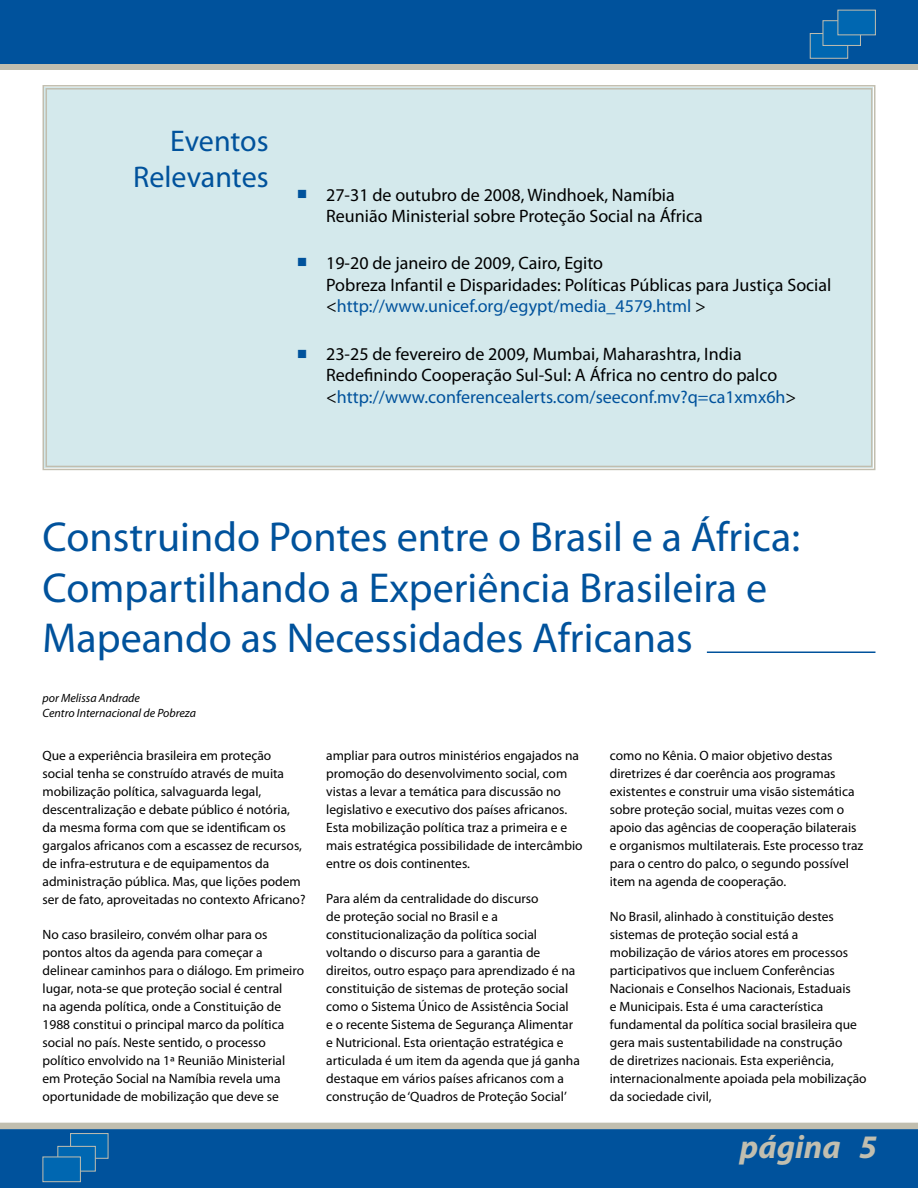
<style>
.page{position:relative;width:918px;height:1188px;background:#fff}
.page>*{position:absolute;margin:0;border:0;box-sizing:border-box;transform-origin:0 0}
.t1{font:42px/50.4px "Myriad Pro";color:#00529c}
.t2{font:italic 700 33px "Myriad Pro";color:#c1beaf}
.t3{font:30px/36px "Myriad Pro";color:#00529c;text-align:right}
.t4{font:18px/21.6px "Myriad Pro";color:#000}
.t5{font:13.5px/18px "Myriad Pro";color:#000}
.t6{font:italic 12px/14.4px "Myriad Pro";color:#000}
.s1{color:#00529c}
</style>
<div class="page">
<div style="left:42px;top:85px;width:834px;height:386px;background:#d4e9ec"></div>
<svg style="left:0;top:1123px;width:918px;height:65px;background:#135c9d"></svg>
<div style="left:70px;top:1133px;width:38px;height:26px;background:#0067b1;border:1px solid #c1beaf"></div>
<div style="left:57px;top:1146px;width:39px;height:26px;background:#0067b1;border:1px solid #c1beaf"></div>
<div style="left:43px;top:1157px;width:38px;height:25px;background:#0067b1;border:1px solid #c1beaf"></div>
<div style="left:0;top:0;width:918px;height:64px;background:#00529c"></div>
<div style="left:810px;top:33px;width:38px;height:26px;background:#0067b1;border:1px solid #c1beaf"></div>
<div style="left:823px;top:20px;width:38px;height:26px;background:#0067b1;border:1px solid #c1beaf"></div>
<div style="left:838px;top:10px;width:38px;height:25px;background:#0067b1"></div>
<div style="left:0;top:64px;width:918px;height:5px;background:#c1beaf"></div>
<hr style="left:707px;top:652px;width:168px;height:1px;background:#00529c">
<svg style="left:298px;top:190px;width:8px;height:8px"></svg>
<svg style="left:298px;top:258px;width:8px;height:8px"></svg>
<svg style="left:298px;top:350px;width:8px;height:8px"></svg>
<h3 class="t3" style="left:133px;top:123px;width:137px">Eventos<br>Relevantes</h3>
<h3 class="t4" style="left:326px;top:183px;width:378px">27-31 de outubro de 2008, Windhoek, Namíbia<br>Reunião Ministerial sobre Proteção Social na África</h3>
<h3 class="t4" style="left:326px;top:252px;width:507px">19-20 de janeiro de 2009, Cairo, Egito<br>Pobreza Infantil e Disparidades: Políticas Públicas para Justiça Social &lt;<span class="s1">http://www.unicef.org/egypt/media_4579.html</span> &gt;</h3>
<h3 class="t4" style="left:326px;top:342px;width:472px">23-25 de fevereiro de 2009, Mumbai, Maharashtra, India<br>Redefinindo Cooperação Sul-Sul: A África no centro do palco &lt;<span class="s1">http://www.conferencealerts.com/seeconf.mv?q=ca1xmx6h</span>&gt;</h3>
<h1 class="t1" style="left:43px;top:511px;width:759px">Construindo Pontes entre o Brasil e a África:<br>Compartilhando a Experiência Brasileira e<br>Mapeando as Necessidades Africanas</h1>
<p class="t6" style="left:43px;top:691px;width:155px">por Melissa Andrade<br>Centro Internacional de Pobreza</p>
<p class="t5" style="left:43px;top:746px;width:264px">Que a experiência brasileira em proteção social tenha se construído através de muita mobilização política, salvaguarda legal, descentralização e debate público é notória, da mesma forma com que se identificam os gargalos africanos com a escassez de recursos, de infra-estrutura e de equipamentos da administração pública. Mas, que lições podem ser de fato, aproveitadas no contexto Africano?</p>
<p class="t5" style="left:43px;top:925px;width:263px">No caso brasileiro, convém olhar para os pontos altos da agenda para começar a delinear caminhos para o diálogo. Em primeiro lugar, nota-se que proteção social é central<br>na agenda política, onde a Constituição de 1988 constitui o principal marco da política social no país. Neste sentido, o processo político envolvido na 1ª Reunião Ministerial em Proteção Social na Namíbia revela uma oportunidade de mobilização que deve se</p>
<p class="t5" style="left:326px;top:746px;width:258px">ampliar para outros ministérios engajados na promoção do desenvolvimento social, com vistas a levar a temática para discussão no legislativo e executivo dos países africanos.<br>Esta mobilização política traz a primeira e e mais estratégica possibilidade de intercâmbio entre os dois continentes.</p>
<p class="t5" style="left:326px;top:889px;width:255px">Para além da centralidade do discurso<br>de proteção social no Brasil e a constitucionalização da política social voltando o discurso para a garantia de direitos, outro espaço para aprendizado é na constituição de sistemas de proteção social como o Sistema Único de Assistência Social<br>e o recente Sistema de Segurança Alimentar e Nutricional. Esta orientação estratégica e articulada é um item da agenda que já ganha destaque em vários países africanos com a construção de ‘Quadros de Proteção Social’</p>
<p class="t5" style="left:610px;top:746px;width:255px">como no Kênia. O maior objetivo destas diretrizes é dar coerência aos programas existentes e construir uma visão sistemática sobre proteção social, muitas vezes com o apoio das agências de cooperação bilaterais e organismos multilaterais. Este processo traz para o centro do palco, o segundo possível item na agenda de cooperação.</p>
<p class="t5" style="left:610px;top:907px;width:258px">No Brasil, alinhado à constituição destes sistemas de proteção social está a mobilização de vários atores em processos participativos que incluem Conferências Nacionais e Conselhos Nacionais, Estaduais<br>e Municipais. Esta é uma característica fundamental da política social brasileira que gera mais sustentabilidade na construção<br>de diretrizes nacionais. Esta experiência, internacionalmente apoiada pela mobilização da sociedade civil,</p>
<h2 class="t2" style="left:740px;top:1129px;width:138px">página 5</h2>
</div>
